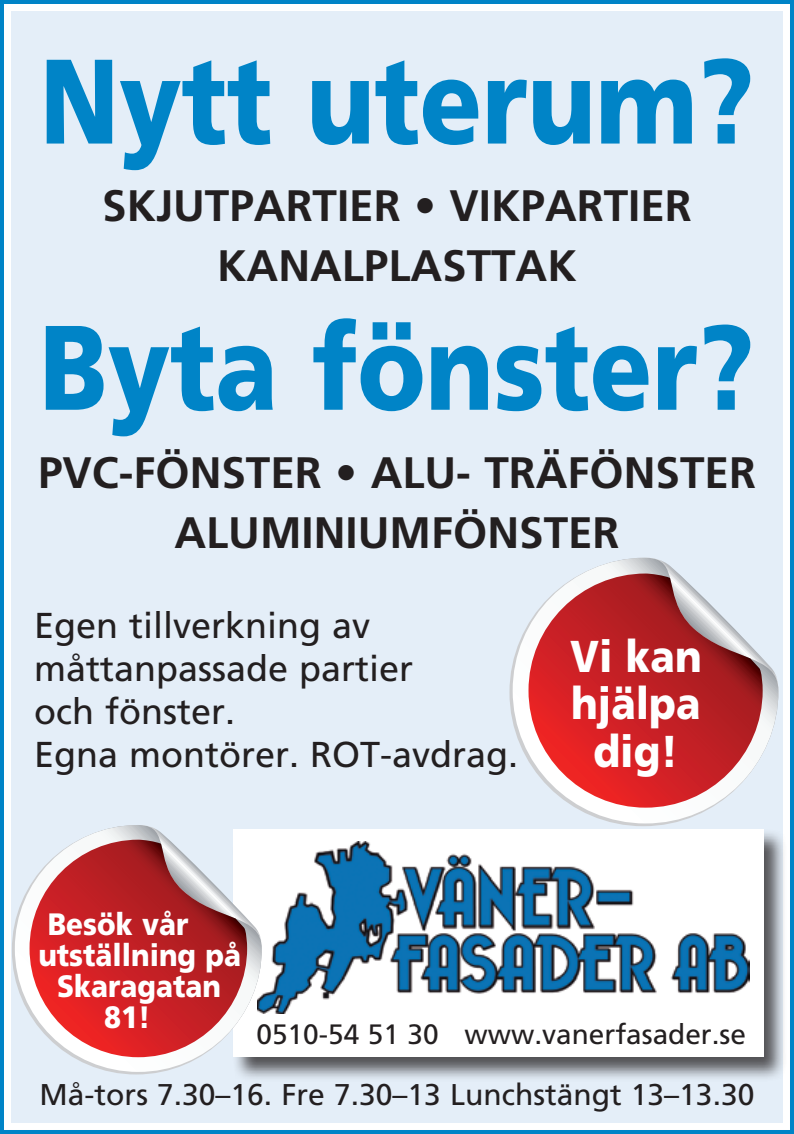
<style>
.page{position:relative;width:794px;height:1134px;background:#fff}
.page>*{position:absolute;margin:0;border:0;box-sizing:border-box;transform-origin:0 0}
.t1{font:900 120px "Frutiger";color:#0084c7;scale:.85 1}
.t2{font:900 44.4px/47.6px "Frutiger";color:#fff;text-align:center;scale:.9 1}
.t3{font:700 44px/60px "Frutiger";color:#231f20;text-align:center}
.t4{font:36px/43.2px "Frutiger";color:#231f20}
.t5{font:900 30.8px "Frutiger";color:#fff;scale:.9 1}
.t6{font:30px "Frutiger";color:#231f20}
.t7{font:28px "Frutiger";color:#231f20}
</style>
<div class="page">
<div style="left:11px;top:11px;width:771px;height:1112px;background:#e4eef8"></div>
<div style="left:0;top:0;width:794px;height:1134px;border:4px solid #0084c7"></div>
<div style="left:232px;top:828px;width:555px;height:254px;background:#231f20;opacity:.75"></div>
<div style="left:233px;top:829px;width:530px;height:228px;background:#fff"></div>
<img style="left:262px;top:841px;width:488px;height:172px">
<svg style="left:12px;top:924px;width:248px;height:150px"></svg>
<svg style="left:15px;top:825px;width:247px;height:247px"></svg>
<svg style="left:30px;top:840px;width:217px;height:217px;background:#cd575b"></svg>
<svg style="left:512px;top:558px;width:266px;height:265px"></svg>
<svg style="left:528px;top:573px;width:234px;height:235px;background:#cd595e"></svg>
<h1 class="t1" style="left:40px;top:29px;width:842px">Nytt uterum?</h1>
<p class="t3" style="left:102px;top:176px;width:591px">SKJUTPARTIER • VIKPARTIER<br>KANALPLASTTAK</p>
<h1 class="t1" style="left:40px;top:295px;width:842px">Byta fönster?</h1>
<p class="t3" style="left:38px;top:442px;width:719px">PVC-FÖNSTER • ALU- TRÄFÖNSTER<br>ALUMINIUMFÖNSTER</p>
<p class="t4" style="left:34px;top:603px;width:486px">Egen tillverkning av måttanpassade partier<br>och fönster.<br>Egna montörer. ROT-avdrag.</p>
<p class="t2" style="left:570px;top:632px;width:148px">Vi kan hjälpa dig!</p>
<p class="t5" style="left:48px;top:906px;width:158px">Besök vår</p>
<p class="t5" style="left:38px;top:937px;width:227px">utställning på</p>
<p class="t5" style="left:57px;top:968px;width:184px">Skaragatan</p>
<p class="t5" style="left:104px;top:999px;width:53px">81!</p>
<p class="t7" style="left:256px;top:1018px;width:491px">0510-54 51 30 www.vanerfasader.se</p>
<p class="t6" style="left:40px;top:1077px;width:716px">Må-tors 7.30–16. Fre 7.30–13 Lunchstängt 13–13.30</p>
</div>
